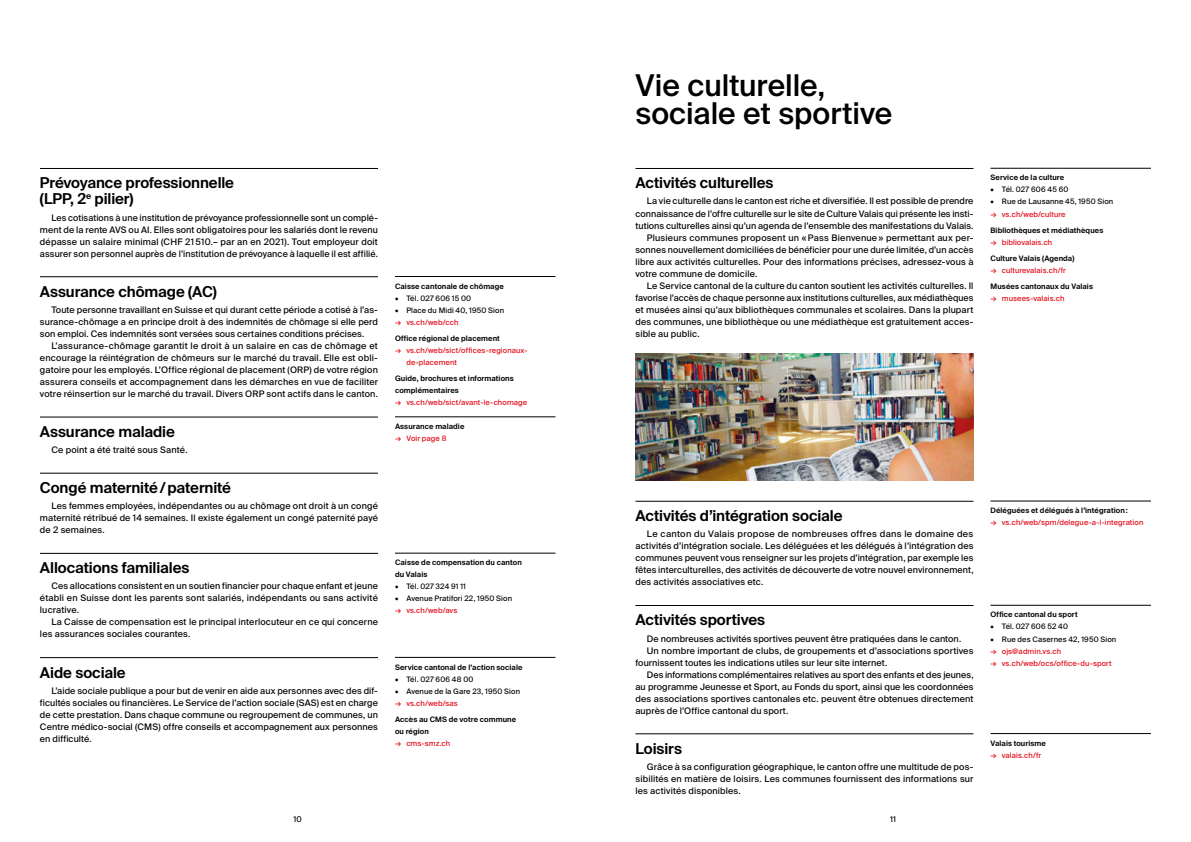
<style>
.page{position:relative;width:1191px;height:842px;background:#fff}
.page>*{position:absolute;margin:0;border:0;box-sizing:border-box;transform-origin:0 0}
.t1{font:500 30px/28px "Suisse Intl";color:#000}
.t2{font:600 15px/16px "Suisse Intl";letter-spacing:-.005em;color:#000}
.t3{font:9px/12px "Suisse Intl";letter-spacing:.01em;color:#000;text-align:justify}
.t4{font:8px "Suisse Intl";color:#000}
.t5{font:600 7.5px/12px "Suisse Intl";letter-spacing:.015em;color:#000}
.t6{font:7.5px/12px "Suisse Intl";letter-spacing:.01em;color:#e30613}
.t7{font:7.5px "Suisse Intl";letter-spacing:.015em;color:#000}
</style>
<div class="page">
<img style="left:635px;top:353px;width:338px;height:128px">
<hr style="left:395px;top:276px;width:160px;height:1px;background:#000">
<hr style="left:40px;top:168px;width:338px;height:1px;background:#000">
<hr style="left:40px;top:277px;width:338px;height:1px;background:#000">
<hr style="left:40px;top:417px;width:338px;height:1px;background:#000">
<hr style="left:40px;top:473px;width:338px;height:1px;background:#000">
<hr style="left:40px;top:553px;width:338px;height:1px;background:#000">
<hr style="left:40px;top:657px;width:338px;height:1px;background:#000">
<hr style="left:395px;top:417px;width:160px;height:1px;background:#000">
<hr style="left:395px;top:553px;width:160px;height:1px;background:#000">
<hr style="left:395px;top:657px;width:160px;height:1px;background:#000">
<hr style="left:635px;top:168px;width:338px;height:1px;background:#000">
<hr style="left:635px;top:501px;width:338px;height:1px;background:#000">
<hr style="left:635px;top:605px;width:338px;height:1px;background:#000">
<hr style="left:635px;top:734px;width:338px;height:1px;background:#000">
<hr style="left:990px;top:168px;width:161px;height:1px;background:#000">
<hr style="left:990px;top:501px;width:161px;height:1px;background:#000">
<hr style="left:990px;top:605px;width:161px;height:1px;background:#000">
<hr style="left:990px;top:733px;width:161px;height:1px;background:#000">
<h1 class="t1" style="left:635px;top:72px;width:258px">Vie culturelle, sociale et sportive</h1>
<h2 class="t2" style="left:40px;top:175px;width:196px">Prévoyance professionnelle (LPP, 2<sup>e</sup> pilier)</h2>
<p class="t3" style="left:40px;top:211px;width:339px;text-indent:11px">Les cotisations à une institution de prévoyance professionnelle sont un complé&shy;ment de la rente AVS ou AI. Elles sont obligatoires pour les salariés dont le revenu dépasse un salaire minimal (CHF 21510.– par an en 2021). Tout employeur doit assurer son personnel auprès de l’institution de prévoyance à laquelle il est affilié.</p>
<h2 class="t2" style="left:40px;top:283px;width:178px">Assurance chômage (AC)</h2>
<p class="t3" style="left:40px;top:304px;width:339px;text-indent:11px">Toute personne travaillant en Suisse et qui durant cette période a cotisé à l’as&shy;surance-chômage a en principe droit à des indemnités de chômage si elle perd son emploi. Ces indemnités sont versées sous certaines conditions précises.</p>
<p class="t3" style="left:40px;top:340px;width:339px;text-indent:11px">L’assurance-chômage garantit le droit à un salaire en cas de chômage et encourage la réintégration de chômeurs sur le marché du travail. Elle est obli&shy;gatoire pour les employés. L’Office régional de placement (ORP) de votre région assurera conseils et accompagnement dans les démarches en vue de faciliter votre réinsertion sur le marché du travail. Divers ORP sont actifs dans le canton.</p>
<h2 class="t2" style="left:40px;top:424px;width:136px">Assurance maladie</h2>
<p class="t3" style="left:51px;top:444px;width:138px">Ce point a été traité sous Santé.</p>
<h2 class="t2" style="left:40px;top:480px;width:192px">Congé maternité/paternité</h2>
<p class="t3" style="left:40px;top:500px;width:339px;text-indent:11px">Les femmes employées, indépendantes ou au chômage ont droit à un congé maternité rétribué de 14 semaines. Il existe également un congé paternité payé de 2 semaines.</p>
<h2 class="t2" style="left:40px;top:560px;width:151px">Allocations familiales</h2>
<p class="t3" style="left:40px;top:580px;width:339px;text-indent:11px">Ces allocations consistent en un soutien financier pour chaque enfant et jeune établi en Suisse dont les parents sont salariés, indépendants ou sans activité lucrative.</p>
<p class="t3" style="left:40px;top:616px;width:339px;text-indent:11px">La Caisse de compensation est le principal interlocuteur en ce qui concerne les assurances sociales courantes.</p>
<h2 class="t2" style="left:40px;top:664px;width:87px">Aide sociale</h2>
<p class="t3" style="left:40px;top:684px;width:339px;text-indent:11px">L’aide sociale publique a pour but de venir en aide aux personnes avec des dif&shy;ficultés sociales ou financières. Le Service de l’action sociale (SAS) est en charge de cette prestation. Dans chaque commune ou regroupement de communes, un Centre médico-social (CMS) offre conseils et accompagnement aux personnes en difficulté.</p>
<p class="t5" style="left:395px;top:280px;width:110px">Caisse cantonale de chômage</p>
<p class="t7" style="left:395px;top:294px;width:78px">• Tél. 027 606 15 00</p>
<p class="t7" style="left:395px;top:306px;width:110px">• Place du Midi 40, 1950 Sion</p>
<p class="t6" style="left:395px;top:316px;width:65px">→ vs.ch/web/cch</p>
<p class="t5" style="left:395px;top:332px;width:106px">Office régional de placement</p>
<p class="t6" style="left:406px;top:344px;width:123px;text-indent:-11px">→ vs.ch/web/sict/offices-regionaux&shy;de-placement</p>
<p class="t5" style="left:395px;top:372px;width:120px">Guide, brochures et informations complémentaires</p>
<p class="t6" style="left:395px;top:396px;width:134px">→ vs.ch/web/sict/avant-le-chomage</p>
<p class="t5" style="left:395px;top:420px;width:71px">Assurance maladie</p>
<p class="t6" style="left:395px;top:432px;width:53px">→ Voir page 8</p>
<p class="t5" style="left:395px;top:557px;width:128px">Caisse de compensation du canton du Valais</p>
<p class="t7" style="left:395px;top:582px;width:72px">• Tél. 027 324 91 11</p>
<p class="t7" style="left:395px;top:594px;width:119px">• Avenue Pratifori 22, 1950 Sion</p>
<p class="t6" style="left:395px;top:605px;width:64px">→ vs.ch/web/avs</p>
<p class="t5" style="left:395px;top:661px;width:129px">Service cantonal de l’action sociale</p>
<p class="t7" style="left:395px;top:675px;width:80px">• Tél. 027 606 48 00</p>
<p class="t7" style="left:395px;top:687px;width:127px">• Avenue de la Gare 23, 1950 Sion</p>
<p class="t6" style="left:395px;top:697px;width:64px">→ vs.ch/web/sas</p>
<p class="t5" style="left:395px;top:713px;width:123px">Accès au CMS de votre commune ou région</p>
<p class="t6" style="left:395px;top:737px;width:57px">→ cms-smz.ch</p>
<h2 class="t2" style="left:635px;top:175px;width:139px">Activités culturelles</h2>
<p class="t3" style="left:647px;top:195px;width:328px">La vie culturelle dans le canton est riche et diversifiée. Il est possible de prendre</p>
<p class="t3" style="left:635px;top:207px;width:339px">connaissance de l’offre culturelle sur le site de Culture Valais qui présente les insti-</p>
<p class="t3" style="left:635px;top:219px;width:339px">tutions culturelles ainsi qu’un agenda de l’ensemble des manifestations du Valais.</p>
<p class="t3" style="left:647px;top:231px;width:328px">Plusieurs communes proposent un «Pass Bienvenue » permettant aux per-</p>
<p class="t3" style="left:635px;top:243px;width:339px">sonnes nouvellement domiciliées de bénéficier pour une durée limitée, d’un accès</p>
<p class="t3" style="left:635px;top:255px;width:339px">libre aux activités culturelles. Pour des informations précises, adressez-vous à</p>
<p class="t3" style="left:635px;top:267px;width:123px">votre commune de domicile.</p>
<p class="t3" style="left:647px;top:280px;width:328px">Le Service cantonal de la culture du canton soutient les activités culturelles. Il</p>
<p class="t3" style="left:635px;top:292px;width:339px">favorise l’accès de chaque personne aux institutions culturelles, aux médiathèques</p>
<p class="t3" style="left:635px;top:304px;width:339px">et musées ainsi qu’aux bibliothèques communales et scolaires. Dans la plupart</p>
<p class="t3" style="left:635px;top:316px;width:339px">des communes, une bibliothèque ou une médiathèque est gratuitement acces-</p>
<p class="t3" style="left:635px;top:328px;width:66px">sible au public.</p>
<h2 class="t2" style="left:635px;top:508px;width:208px">Activités d’intégration sociale</h2>
<p class="t3" style="left:635px;top:528px;width:339px;text-indent:11px">Le canton du Valais propose de nombreuses offres dans le domaine des activités d’intégration sociale. Les déléguées et les délégués à l’intégration des communes peuvent vous renseigner sur les projets d’intégration, par exemple les fêtes interculturelles, des activités de découverte de votre nouvel environnement, des activités associatives etc.</p>
<h2 class="t2" style="left:635px;top:612px;width:131px">Activités sportives</h2>
<p class="t3" style="left:647px;top:632px;width:316px">De nombreuses activités sportives peuvent être pratiquées dans le canton.</p>
<p class="t3" style="left:647px;top:644px;width:328px">Un nombre important de clubs, de groupements et d’associations sportives</p>
<p class="t3" style="left:635px;top:656px;width:253px">fournissent toutes les indications utiles sur leur site internet.</p>
<p class="t3" style="left:647px;top:668px;width:328px">Des informations complémentaires relatives au sport des enfants et des jeunes,</p>
<p class="t3" style="left:635px;top:680px;width:339px">au programme Jeunesse et Sport, au Fonds du sport, ainsi que les coordonnées</p>
<p class="t3" style="left:635px;top:692px;width:339px">des associations sportives cantonales etc. peuvent être obtenues directement</p>
<p class="t3" style="left:635px;top:704px;width:154px">auprès de l’Office cantonal du sport.</p>
<h2 class="t2" style="left:635px;top:740px;width:48px">Loisirs</h2>
<p class="t3" style="left:635px;top:761px;width:339px;text-indent:11px">Grâce à sa configuration géographique, le canton offre une multitude de pos&shy;sibilités en matière de loisirs. Les communes fournissent des informations sur les activités disponibles.</p>
<p class="t4" style="left:293px;top:814px;width:10px">10</p>
<p class="t4" style="left:890px;top:814px;width:7px">11</p>
<p class="t5" style="left:990px;top:172px;width:75px">Service de la culture</p>
<p class="t7" style="left:990px;top:185px;width:79px">• Tél. 027 606 45 60</p>
<p class="t7" style="left:990px;top:197px;width:124px">• Rue de Lausanne 45, 1950 Sion</p>
<p class="t6" style="left:990px;top:208px;width:77px">→ vs.ch/web/culture</p>
<p class="t5" style="left:990px;top:224px;width:114px">Bibliothèques et médiathèques</p>
<p class="t6" style="left:990px;top:236px;width:63px">→ bibliovalais.ch</p>
<p class="t5" style="left:990px;top:252px;width:85px">Culture Valais (Agenda)</p>
<p class="t6" style="left:990px;top:264px;width:77px">→ culturevalais.ch/fr</p>
<p class="t5" style="left:990px;top:280px;width:104px">Musées cantonaux du Valais</p>
<p class="t6" style="left:990px;top:292px;width:75px">→ musees-valais.ch</p>
<p class="t5" style="left:990px;top:505px;width:139px">Déléguées et délégués à l’intégration:</p>
<p class="t6" style="left:990px;top:517px;width:154px">→ vs.ch/web/spm/delegue-a-l-integration</p>
<p class="t5" style="left:990px;top:609px;width:89px">Office cantonal du sport</p>
<p class="t7" style="left:990px;top:622px;width:79px">• Tél. 027 606 52 40</p>
<p class="t7" style="left:990px;top:634px;width:127px">• Rue des Casernes 42, 1950 Sion</p>
<p class="t6" style="left:990px;top:645px;width:72px">→ ojs@admin.vs.ch</p>
<p class="t6" style="left:990px;top:657px;width:123px">→ vs.ch/web/ocs/office-du-sport</p>
<p class="t5" style="left:990px;top:737px;width:57px">Valais tourisme</p>
<p class="t6" style="left:990px;top:749px;width:52px">→ valais.ch/fr</p>
</div>
